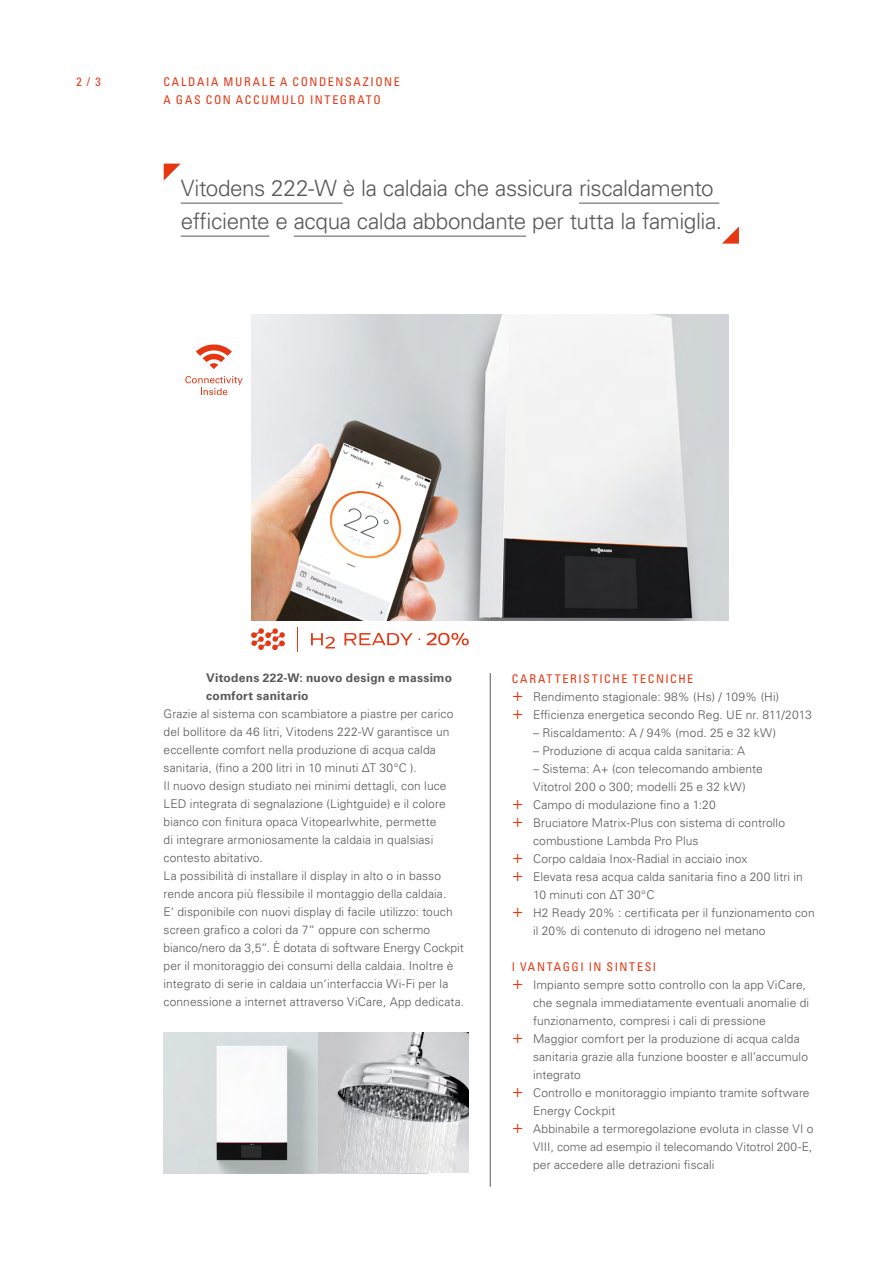
<style>
.page{position:relative;width:893px;height:1263px;background:#fff}
.page>*{position:absolute;margin:0;border:0;box-sizing:border-box;transform-origin:0 0}
.t1{font:300 22.5px/33px "Univers LTCYR 45";letter-spacing:-.02em;color:#575756}
.t2{font:300 12px/18px "Univers LTCYR 45";letter-spacing:.01em;color:#575756}
.t3{font:condensed 12px/18px "Univers LTCYR 57";letter-spacing:.13em;color:#e63612}
.t4{font:700 12px/18px "Univers LTCYR 65";letter-spacing:.02em;color:#575756}
.s1{font-size:18px;color:#e63612}
</style>
<div class="page">
<div style="left:692px;top:977px;width:26px;height:26px;border:1px solid #fff;border-radius:50%"></div>
<svg style="left:692px;top:977px;width:14px;height:26px"></svg>
<img style="left:251px;top:315px;width:478px;height:306px">
<hr style="left:490px;top:673px;width:1px;height:514px;background:#575756">
<hr style="left:181px;top:203px;width:162px;height:1px;background:#575756">
<hr style="left:579px;top:203px;width:140px;height:1px;background:#575756">
<hr style="left:181px;top:236px;width:88px;height:1px;background:#575756">
<hr style="left:294px;top:236px;width:232px;height:1px;background:#575756">
<svg style="left:164px;top:164px;width:17px;height:17px"></svg>
<svg style="left:722px;top:227px;width:17px;height:17px"></svg>
<img style="left:164px;top:1033px;width:155px;height:140px">
<img style="left:319px;top:1033px;width:149px;height:140px">
<svg style="left:297px;top:627px;width:1px;height:24px"></svg>
<svg style="left:427px;top:633px;width:42px;height:12px"></svg>
<svg style="left:251px;top:628px;width:34px;height:22px"></svg>
<svg style="left:311px;top:633px;width:24px;height:15px"></svg>
<svg style="left:344px;top:633px;width:76px;height:12px"></svg>
<svg style="left:185px;top:376px;width:58px;height:19px"></svg>
<svg style="left:196px;top:344px;width:36px;height:25px"></svg>
<p class="t3" style="left:77px;top:73px;width:26px">2 / 3</p>
<p class="t3" style="left:164px;top:73px;width:238px">CALDAIA MURALE A CONDENSAZIONE<br>A GAS CON ACCUMULO INTEGRATO</p>
<h1 class="t1" style="left:181px;top:171px;width:543px">Vitodens 222-W è la caldaia che assicura riscaldamento efficiente e acqua calda abbondante per tutta la famiglia.</h1>
<p class="t4" style="left:206px;top:668px;width:248px">Vitodens 222-W: nuovo design e massimo comfort sanitario</p>
<p class="t2" style="left:164px;top:704px;width:302px">Grazie al sistema con scambiatore a piastre per carico del bollitore da 46 litri, Vitodens 222-W garantisce un eccellente comfort nella produzione di acqua calda sanitaria, (fino a 200 litri in 10 minuti ΔT 30°C ).<br>Il nuovo design studiato nei minimi dettagli, con luce LED integrata di segnalazione (Lightguide) e il colore bianco con finitura opaca Vitopearlwhite, permette<br>di integrare armoniosamente la caldaia in qualsiasi contesto abitativo.<br>La possibilità di installare il display in alto o in basso rende ancora più flessibile il montaggio della caldaia.<br>E‘ disponibile con nuovi display di facile utilizzo: touch screen grafico a colori da 7“ oppure con schermo bianco/nero da 3,5“. È dotata di software Energy Cockpit per il monitoraggio dei consumi della caldaia. Inoltre è integrato di serie in caldaia un‘interfaccia Wi-Fi per la connessione a internet attraverso ViCare, App dedicata.</p>
<p class="t3" style="left:512px;top:669px;width:183px">CARATTERISTICHE TECNICHE</p>
<p class="t2" style="left:512px;top:687px;width:302px"><span class="s1">+</span> Rendimento stagionale: 98% (Hs) / 109% (Hi)<br><span class="s1">+</span> Efficienza energetica secondo Reg. UE nr. 811/2013</p>
<p class="t2" style="left:533px;top:723px;width:245px">– Riscaldamento: A / 94% (mod. 25 e 32 kW)</p>
<p class="t2" style="left:533px;top:741px;width:214px">– Produzione di acqua calda sanitaria: A</p>
<p class="t2" style="left:533px;top:759px;width:231px">– Sistema: A+ (con telecomando ambiente</p>
<p class="t2" style="left:533px;top:777px;width:214px">Vitotrol 200 o 300; modelli 25 e 32 kW)</p>
<p class="t2" style="left:512px;top:795px;width:206px"><span class="s1">+</span> Campo di modulazione fino a 1:20</p>
<p class="t2" style="left:512px;top:813px;width:275px"><span class="s1">+</span> Bruciatore Matrix-Plus con sistema di controllo</p>
<p class="t2" style="left:533px;top:831px;width:167px">combustione Lambda Pro Plus</p>
<p class="t2" style="left:512px;top:849px;width:237px"><span class="s1">+</span> Corpo caldaia Inox-Radial in acciaio inox</p>
<p class="t2" style="left:512px;top:867px;width:293px"><span class="s1">+</span> Elevata resa acqua calda sanitaria fino a 200 litri in</p>
<p class="t2" style="left:533px;top:885px;width:123px">10 minuti con ΔT 30°C</p>
<p class="t2" style="left:512px;top:903px;width:304px"><span class="s1">+</span> H2 Ready 20% : certificata per il funzionamento con</p>
<p class="t2" style="left:533px;top:921px;width:234px">il 20% di contenuto di idrogeno nel metano</p>
<p class="t3" style="left:512px;top:957px;width:146px">I VANTAGGI IN SINTESI</p>
<p class="t2" style="left:512px;top:975px;width:296px"><span class="s1">+</span> Impianto sempre sotto controllo con la app ViCare,</p>
<p class="t2" style="left:533px;top:993px;width:278px">che segnala immediatamente eventuali anomalie di</p>
<p class="t2" style="left:533px;top:1011px;width:234px">funzionamento, compresi i cali di pressione</p>
<p class="t2" style="left:512px;top:1029px;width:289px"><span class="s1">+</span> Maggior comfort per la produzione di acqua calda</p>
<p class="t2" style="left:533px;top:1047px;width:277px">sanitaria grazie alla funzione booster e all’accumulo</p>
<p class="t2" style="left:533px;top:1065px;width:49px">integrato</p>
<p class="t2" style="left:512px;top:1083px;width:299px"><span class="s1">+</span> Controllo e monitoraggio impianto tramite software</p>
<p class="t2" style="left:533px;top:1101px;width:84px">Energy Cockpit</p>
<p class="t2" style="left:512px;top:1119px;width:303px"><span class="s1">+</span> Abbinabile a termoregolazione evoluta in classe VI o</p>
<p class="t2" style="left:533px;top:1137px;width:281px">VIII, come ad esempio il telecomando Vitotrol 200-E,</p>
<p class="t2" style="left:533px;top:1155px;width:183px">per accedere alle detrazioni fiscali</p>
</div>
